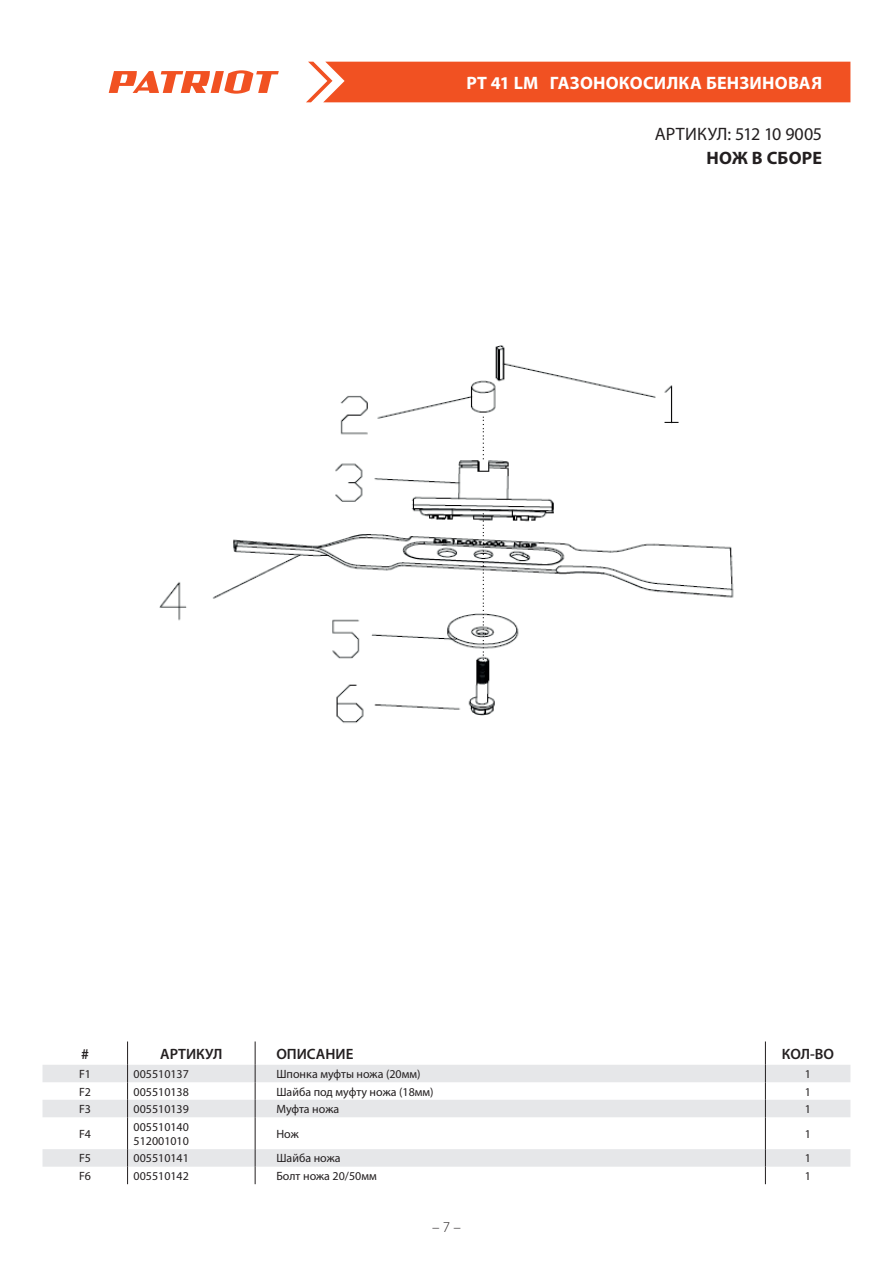
<style>
.page{position:relative;width:893px;height:1263px;background:#fff}
.page>*{position:absolute;margin:0;border:0;box-sizing:border-box;transform-origin:0 0}
.t1{font:700 18px "Myriad Pro";letter-spacing:.015em;color:#fff}
.t2{font:18px "Myriad Pro";letter-spacing:-.005em;color:#231f20}
.t3{font:700 18px "Myriad Pro";letter-spacing:.01em;color:#231f20}
.t4{font:600 15px "Myriad Pro";color:#231f20}
.t5{font:300 15px "Myriad Pro";color:#231f20}
.t6{font:12px/14.4px "Myriad Pro";color:#231f20}
</style>
<div class="page">
<div style="left:306px;top:62px;width:544px;height:40px;background:#f15122"></div>
<svg style="left:109px;top:70px;width:170px;height:24px"></svg>
<svg style="left:43px;top:1065px;width:807px;height:102px;fill:#eaebed"></svg>
<svg style="left:127px;top:1041px;width:1px;height:76px"></svg>
<svg style="left:255px;top:1041px;width:1px;height:76px"></svg>
<svg style="left:765px;top:1041px;width:1px;height:76px"></svg>
<hr style="left:127px;top:1117px;width:1px;height:32px;background:#231f20">
<hr style="left:255px;top:1117px;width:1px;height:32px;background:#231f20">
<hr style="left:765px;top:1117px;width:1px;height:32px;background:#231f20">
<svg style="left:127px;top:1149px;width:1px;height:35px"></svg>
<svg style="left:255px;top:1149px;width:1px;height:35px"></svg>
<svg style="left:765px;top:1149px;width:1px;height:35px"></svg>
<img style="left:159px;top:345px;width:575px;height:378px">
<h1 class="t1" style="left:466px;top:71px;width:357px">PT 41 LM газонокосилка бензиновая</h1>
<h1 class="t2" style="left:655px;top:123px;width:169px">АРТИКУЛ: 512 10 9005</h1>
<h1 class="t3" style="left:707px;top:147px;width:117px">Нож в сборе</h1>
<p class="t4" style="left:81px;top:1044px;width:9px">#</p>
<p class="t4" style="left:160px;top:1044px;width:64px">АРТИКУЛ</p>
<p class="t4" style="left:276px;top:1044px;width:78px">ОПИСАНИЕ</p>
<p class="t4" style="left:782px;top:1044px;width:53px">КОЛ-ВО</p>
<p class="t6" style="left:79px;top:1066px;width:13px">F1</p>
<p class="t6" style="left:134px;top:1066px;width:57px">005510137</p>
<p class="t6" style="left:276px;top:1066px;width:146px">Шпонка муфты ножа (20мм)</p>
<p class="t6" style="left:805px;top:1066px;width:8px">1</p>
<p class="t6" style="left:79px;top:1084px;width:13px">F2</p>
<p class="t6" style="left:134px;top:1084px;width:57px">005510138</p>
<p class="t6" style="left:276px;top:1084px;width:159px">Шайба под муфту ножа (18мм)</p>
<p class="t6" style="left:805px;top:1084px;width:8px">1</p>
<p class="t6" style="left:79px;top:1101px;width:13px">F3</p>
<p class="t6" style="left:134px;top:1101px;width:57px">005510139</p>
<p class="t6" style="left:276px;top:1101px;width:64px">Муфта ножа</p>
<p class="t6" style="left:805px;top:1101px;width:8px">1</p>
<p class="t6" style="left:79px;top:1126px;width:13px">F4</p>
<p class="t6" style="left:134px;top:1119px;width:57px">005510140<br>512001010</p>
<p class="t6" style="left:276px;top:1126px;width:24px">Нож</p>
<p class="t6" style="left:805px;top:1126px;width:8px">1</p>
<p class="t6" style="left:79px;top:1151px;width:13px">F5</p>
<p class="t6" style="left:134px;top:1151px;width:57px">005510141</p>
<p class="t6" style="left:276px;top:1151px;width:66px">Шайба ножа</p>
<p class="t6" style="left:805px;top:1151px;width:8px">1</p>
<p class="t6" style="left:79px;top:1168px;width:13px">F6</p>
<p class="t6" style="left:134px;top:1168px;width:57px">005510142</p>
<p class="t6" style="left:276px;top:1168px;width:102px">Болт ножа 20/50мм</p>
<p class="t6" style="left:805px;top:1168px;width:8px">1</p>
<p class="t5" style="left:432px;top:1218px;width:30px">– 7 –</p>
</div>
